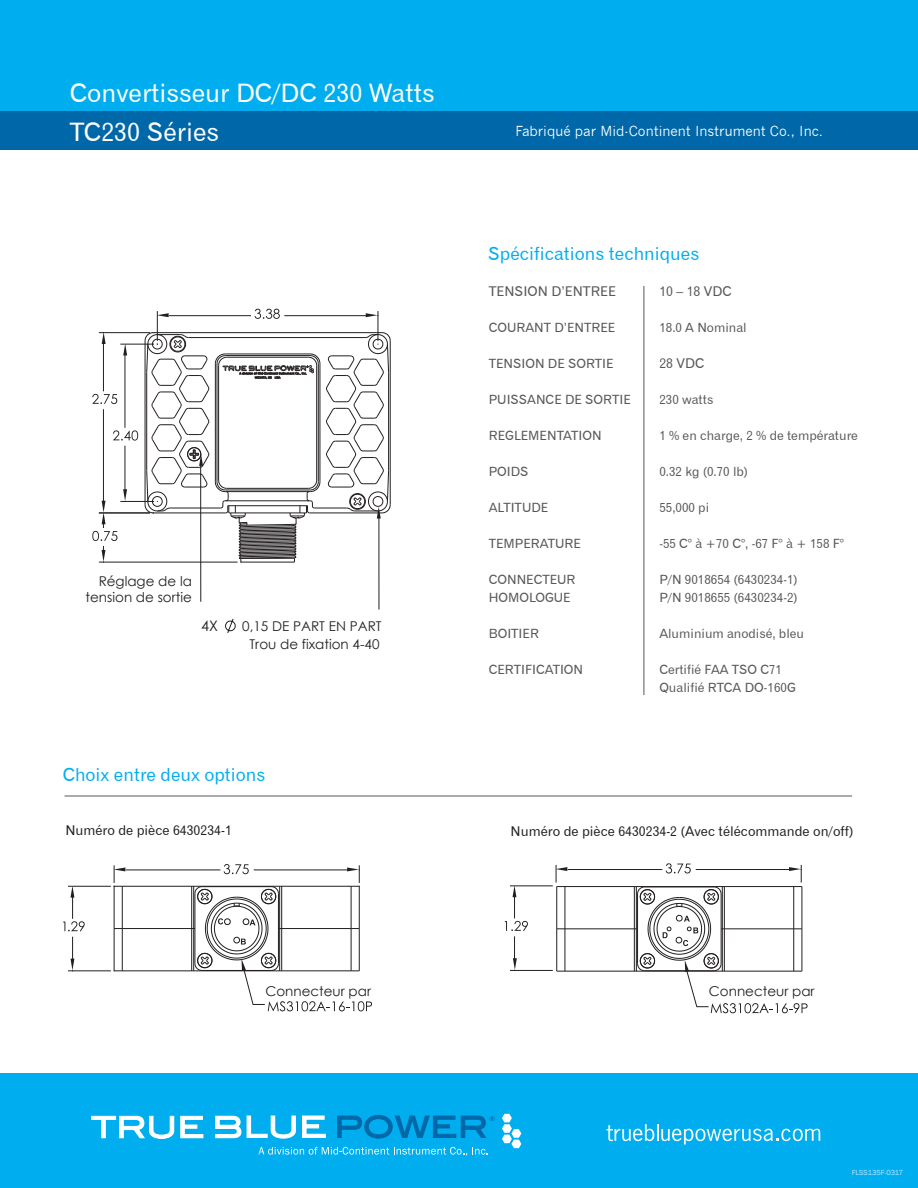
<style>
.page{position:relative;width:918px;height:1188px;background:#fff}
.page>*{position:absolute;margin:0;border:0;box-sizing:border-box;transform-origin:0 0}
.t1{font:25.5px/39px "Gothic 720 BT Roman B";color:#fff}
.t2{font:18px "Gothic 720 BT Roman B";color:#00aeef}
.t3{font:14.55px "Century Gothic";color:#231f20}
.t4{font:13.5px/17.2px "Century Gothic";color:#231f20;text-align:center}
.t5{font:13.5px "Gothic 720 BT Roman B";color:#231f20}
.t6{font:13.5px "News Gothic";color:#fff}
.t7{font:13.5px "Gothic 720 BT Roman B";color:#57585a}
.t8{font:12.75px/18px "Gothic 720 BT Roman B";color:#57585a}
.t9{font:7.5px "Franklin Gothic";color:#b9e5fa}
</style>
<div class="page">
<div style="left:0;top:0;width:918px;height:111px;background:#00aeef"></div>
<div style="left:0;top:111px;width:918px;height:38px;background:#0068a9"></div>
<div style="left:0;top:1073px;width:918px;height:115px;background:#00aeef"></div>
<svg style="left:606px;top:1124px;width:214px;height:20px"></svg>
<svg style="left:258px;top:1147px;width:230px;height:9px"></svg>
<svg style="left:91px;top:1116px;width:83px;height:23px"></svg>
<svg style="left:180px;top:1116px;width:23px;height:22px"></svg>
<svg style="left:247px;top:1116px;width:49px;height:22px"></svg>
<svg style="left:302px;top:1116px;width:24px;height:22px"></svg>
<svg style="left:215px;top:1116px;width:26px;height:22px"></svg>
<svg style="left:502px;top:1114px;width:19px;height:34px"></svg>
<svg style="left:337px;top:1115px;width:158px;height:23px"></svg>
<hr style="left:122px;top:929px;width:1px;height:42px;background:#231f20">
<hr style="left:122px;top:928px;width:73px;height:1px;background:#231f20">
<hr style="left:114px;top:929px;width:1px;height:42px;background:#231f20">
<hr style="left:114px;top:886px;width:245px;height:1px;background:#231f20">
<hr style="left:122px;top:886px;width:1px;height:43px;background:#231f20">
<hr style="left:114px;top:886px;width:1px;height:43px;background:#231f20">
<hr style="left:126px;top:870px;width:94px;height:1px;background:#231f20">
<hr style="left:68px;top:886px;width:43px;height:1px;background:#231f20">
<hr style="left:68px;top:970px;width:43px;height:1px;background:#231f20">
<svg style="left:63px;top:886px;width:22px;height:45px"></svg>
<svg style="left:114px;top:865px;width:11px;height:22px"></svg>
<svg style="left:70px;top:937px;width:4px;height:34px"></svg>
<hr style="left:568px;top:869px;width:94px;height:1px;background:#231f20">
<svg style="left:556px;top:865px;width:11px;height:18px"></svg>
<hr style="left:510px;top:885px;width:43px;height:1px;background:#231f20">
<hr style="left:510px;top:970px;width:43px;height:1px;background:#231f20">
<svg style="left:505px;top:885px;width:23px;height:85px"></svg>
<hr style="left:157px;top:311px;width:1px;height:30px;background:#231f20">
<hr style="left:378px;top:311px;width:1px;height:30px;background:#231f20">
<hr style="left:169px;top:315px;width:82px;height:1px;background:#231f20">
<hr style="left:284px;top:315px;width:82px;height:1px;background:#231f20">
<svg style="left:157px;top:313px;width:12px;height:4px"></svg>
<svg style="left:255px;top:309px;width:25px;height:10px"></svg>
<svg style="left:366px;top:313px;width:13px;height:4px"></svg>
<hr style="left:99px;top:332px;width:51px;height:1px;background:#231f20">
<hr style="left:103px;top:409px;width:1px;height:92px;background:#231f20">
<hr style="left:103px;top:342px;width:1px;height:49px;background:#231f20">
<svg style="left:92px;top:394px;width:25px;height:10px"></svg>
<svg style="left:102px;top:332px;width:4px;height:12px"></svg>
<hr style="left:120px;top:344px;width:34px;height:1px;background:#231f20">
<hr style="left:120px;top:501px;width:34px;height:1px;background:#231f20">
<hr style="left:125px;top:353px;width:1px;height:75px;background:#231f20">
<hr style="left:125px;top:446px;width:1px;height:44px;background:#231f20">
<svg style="left:123px;top:344px;width:4px;height:11px"></svg>
<svg style="left:113px;top:430px;width:25px;height:11px"></svg>
<svg style="left:123px;top:489px;width:4px;height:12px"></svg>
<hr style="left:99px;top:513px;width:51px;height:1px;background:#231f20">
<hr style="left:99px;top:562px;width:139px;height:1px;background:#231f20">
<svg style="left:92px;top:501px;width:25px;height:62px"></svg>
<hr style="left:379px;top:517px;width:1px;height:93px;background:#231f20">
<hr style="left:200px;top:464px;width:1px;height:138px;background:#231f20">
<hr style="left:114px;top:970px;width:245px;height:1px;background:#231f20">
<hr style="left:565px;top:929px;width:1px;height:42px;background:#231f20">
<hr style="left:565px;top:928px;width:72px;height:1px;background:#231f20">
<hr style="left:556px;top:929px;width:1px;height:42px;background:#231f20">
<hr style="left:557px;top:886px;width:245px;height:1px;background:#231f20">
<hr style="left:565px;top:887px;width:1px;height:42px;background:#231f20">
<hr style="left:556px;top:887px;width:1px;height:42px;background:#231f20">
<hr style="left:557px;top:971px;width:245px;height:1px;background:#231f20">
<hr style="left:191px;top:929px;width:1px;height:42px;background:#231f20">
<hr style="left:193px;top:929px;width:1px;height:42px;background:#231f20">
<hr style="left:193px;top:886px;width:1px;height:43px;background:#231f20">
<hr style="left:191px;top:886px;width:1px;height:43px;background:#231f20">
<svg style="left:194px;top:864px;width:178px;height:147px"></svg>
<hr style="left:634px;top:929px;width:1px;height:42px;background:#231f20">
<hr style="left:636px;top:929px;width:1px;height:42px;background:#231f20">
<hr style="left:636px;top:887px;width:1px;height:42px;background:#231f20">
<hr style="left:634px;top:887px;width:1px;height:42px;background:#231f20">
<svg style="left:144px;top:332px;width:247px;height:231px"></svg>
<svg style="left:637px;top:863px;width:171px;height:150px"></svg>
<hr style="left:644px;top:286px;width:1px;height:409px;background:#57585a">
<hr style="left:64px;top:796px;width:788px;height:1px;background:#57585a">
<svg style="left:225px;top:618px;width:11px;height:15px"></svg>
<h1 class="t1" style="left:70px;top:73px;width:367px">Convertisseur DC/DC 230 Watts<br>TC230 Séries</h1>
<p class="t4" style="left:86px;top:573px;width:108px;line-height:16.2px;text-align:right">Réglage de la tension de sortie</p>
<p class="t3" style="left:201px;top:617px;width:18px">4X</p>
<p class="t4" style="left:242px;top:618px;width:141px">0,15 DE PART EN PART<br>Trou de fixation 4-40</p>
<h2 class="t2" style="left:63px;top:763px;width:204px">Choix entre deux options</h2>
<p class="t6" style="left:515px;top:124px;width:309px">Fabriqué par Mid-Continent Instrument Co., Inc.</p>
<h2 class="t2" style="left:488px;top:242px;width:213px">Spécifications techniques</h2>
<p class="t7" style="left:489px;top:283px;width:129px">TENSION D’ENTREE</p>
<p class="t7" style="left:659px;top:283px;width:74px">10 – 18 VDC</p>
<p class="t8" style="left:489px;top:318px;width:128px">COURANT D’ENTREE</p>
<p class="t8" style="left:659px;top:318px;width:89px">18.0 A Nominal</p>
<p class="t8" style="left:489px;top:354px;width:126px">TENSION DE SORTIE</p>
<p class="t7" style="left:659px;top:355px;width:46px">28 VDC</p>
<p class="t8" style="left:489px;top:390px;width:144px">PUISSANCE DE SORTIE</p>
<p class="t8" style="left:659px;top:390px;width:56px">230 watts</p>
<p class="t8" style="left:489px;top:426px;width:114px">REGLEMENTATION</p>
<p class="t8" style="left:659px;top:426px;width:200px">1 % en charge, 2 % de température</p>
<p class="t8" style="left:489px;top:462px;width:41px">POIDS</p>
<p class="t8" style="left:659px;top:462px;width:90px">0.32 kg (0.70 lb)</p>
<p class="t8" style="left:489px;top:498px;width:61px">ALTITUDE</p>
<p class="t8" style="left:659px;top:498px;width:51px">55,000 pi</p>
<p class="t8" style="left:489px;top:534px;width:94px">TEMPERATURE</p>
<p class="t8" style="left:659px;top:534px;width:186px">-55 C° à +70 C°, -67 F° à + 158 F°</p>
<p class="t8" style="left:489px;top:571px;width:88px">CONNECTEUR</p>
<p class="t8" style="left:659px;top:571px;width:140px">P/N 9018654 (6430234-1)</p>
<p class="t8" style="left:489px;top:589px;width:83px">HOMOLOGUE</p>
<p class="t8" style="left:659px;top:589px;width:140px">P/N 9018655 (6430234-2)</p>
<p class="t8" style="left:489px;top:625px;width:52px">BOITIER</p>
<p class="t8" style="left:659px;top:625px;width:146px">Aluminium anodisé, bleu</p>
<p class="t8" style="left:489px;top:661px;width:96px">CERTIFICATION</p>
<p class="t8" style="left:659px;top:661px;width:138px">Certifié FAA TSO C71<br>Qualifié RTCA DO-160G</p>
<p class="t5" style="left:65px;top:822px;width:168px">Numéro de pièce 6430234-1</p>
<p class="t5" style="left:511px;top:823px;width:345px">Numéro de pièce 6430234-2 (Avec télécommande on/off)</p>
<p class="t4" style="left:265px;top:982px;width:107px">Connecteur par</p>
<p class="t4" style="left:709px;top:982px;width:107px">Connecteur par</p>
<p class="t9" style="left:852px;top:1168px;width:53px">FLSS135F-0317</p>
</div>
